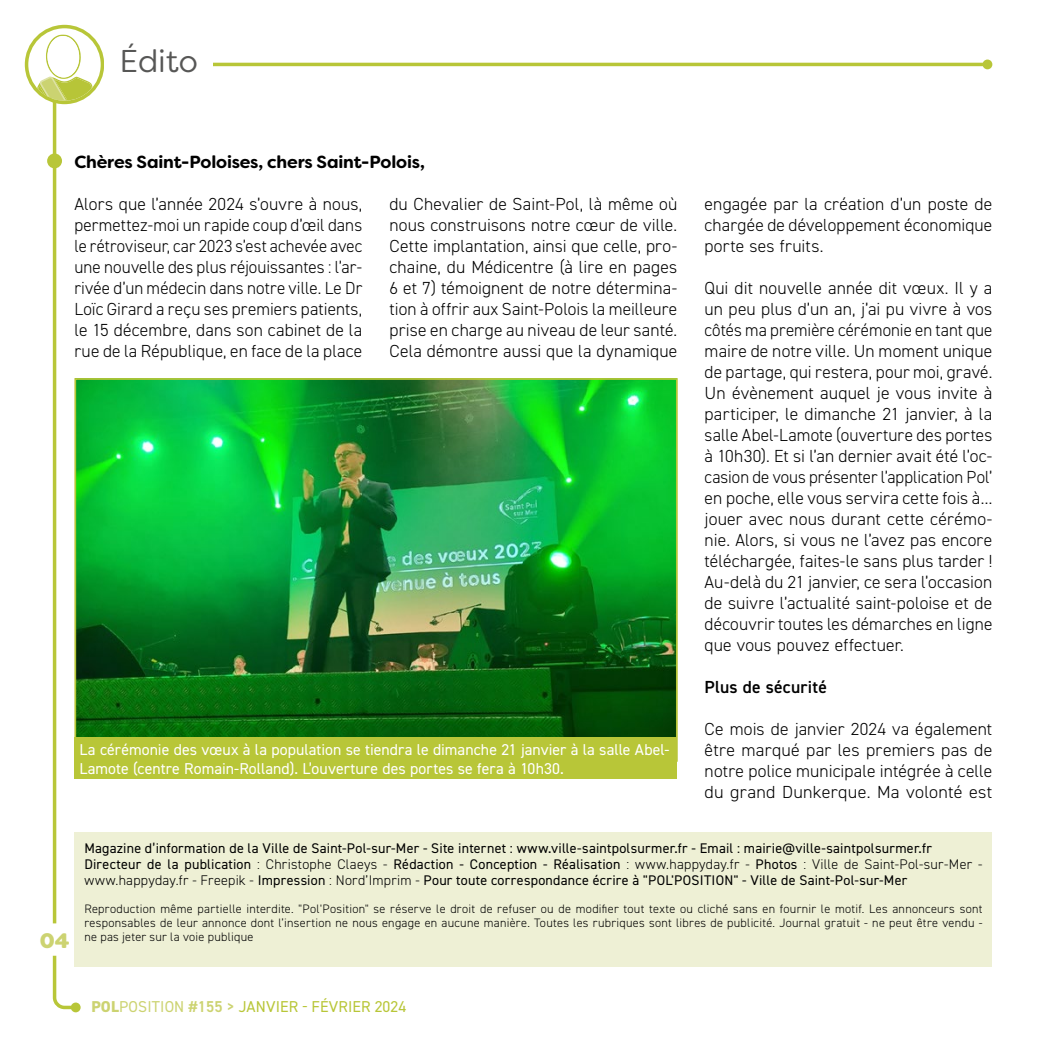
<style>
.page{position:relative;width:1042px;height:1042px;background:#fff}
.page>*{position:absolute;margin:0;border:0;box-sizing:border-box;transform-origin:0 0}
.t1{font:31.5px "Filson Soft";color:#575756}
.t2{font:800 21px "Filson Soft";color:#ccd371}
.t3{font:300 17.5px/21px "DIN2014";letter-spacing:.01em;color:#000;text-align:justify}
.t4{font:700 17.5px "Filson Soft";letter-spacing:-.01em;color:#000}
.t5{font:600 17.5px "DIN2014";letter-spacing:.015em;color:#000}
.t6{font:15.75px/19.2px "DIN2014";letter-spacing:.005em;color:#fff}
.t7{font:15.75px "DIN2014";letter-spacing:.01em;color:#b8c638}
.t8{font:14px/15.8px "DIN2014";letter-spacing:.015em;color:#000}
.t9{font:300 12.25px/14px "DIN2014";letter-spacing:.02em;color:#000;text-align:justify}
.s1{font-weight:300}
.s2{font-weight:800;color:#ccd371}
.s3{color:#ccd371}
.s4{font-weight:600;color:#ccd371}
</style>
<div class="page">
<svg style="left:52px;top:955px;width:27px;height:56px"></svg>
<div style="left:71px;top:1002px;width:10px;height:10px;background:#b8c638;border-radius:50%"></div>
<svg style="left:27px;top:27px;width:75px;height:75px"></svg>
<svg style="left:30px;top:34px;width:71px;height:67px"></svg>
<div style="left:25px;top:25px;width:79px;height:79px;border:4px solid #b8c638;border-radius:50%"></div>
<hr style="left:213px;top:63px;width:774px;height:3px;background:#b8c638">
<div style="left:982px;top:60px;width:10px;height:9px;background:#b8c638;border-radius:50%"></div>
<hr style="left:53px;top:101px;width:3px;height:822px;background:#b8c638">
<div style="left:47px;top:153px;width:15px;height:15px;background:#b8c638;border-radius:50%"></div>
<div style="left:74px;top:832px;width:918px;height:134px;background:#eef0d5"></div>
<img style="left:77px;top:381px;width:598px;height:356px">
<div style="left:74px;top:737px;width:603px;height:42px;background:#b8c638"></div>
<h1 class="t1" style="left:119px;top:41px;width:80px">Édito</h1>
<p class="t4" style="left:74px;top:151px;width:352px">Chères Saint-Poloises, chers Saint-Polois,</p>
<p class="t3" style="left:74px;top:194px;width:289px">Alors que l’année 2024 s’ouvre à nous, permettez-moi un rapide coup d’œil dans le rétroviseur, car 2023 s’est achevée avec une nouvelle des plus réjouissantes : l’ar&shy;rivée d’un médecin dans notre ville. Le Dr Loïc Girard a reçu ses premiers patients, le 15 décembre, dans son cabinet de la rue de la République, en face de la place</p>
<p class="t3" style="left:389px;top:194px;width:289px">du Chevalier de Saint-Pol, là même où nous construisons notre cœur de ville.<br>Cette implantation, ainsi que celle, pro&shy;chaine, du Médicentre (à lire en pages 6 et 7) témoignent de notre détermina&shy;tion à offrir aux Saint-Polois la meilleure prise en charge au niveau de leur santé.<br>Cela démontre aussi que la dynamique</p>
<p class="t3" style="left:704px;top:194px;width:289px">engagée par la création d’un poste de chargée de développement économique porte ses fruits.</p>
<p class="t3" style="left:704px;top:278px;width:289px">Qui dit nouvelle année dit vœux. Il y a un peu plus d’un an, j’ai pu vivre à vos côtés ma première cérémonie en tant que maire de notre ville. Un moment unique de partage, qui restera, pour moi, gravé.<br>Un évènement auquel je vous invite à participer, le dimanche 21 janvier, à la salle Abel-Lamote (ouverture des portes à 10h30). Et si l’an dernier avait été l’oc&shy;casion de vous présenter l’application Pol’ en poche, elle vous servira cette fois à… jouer avec nous durant cette cérémo&shy;nie. Alors, si vous ne l’avez pas encore téléchargée, faites-le sans plus tarder !<br>Au-delà du 21 janvier, ce sera l’occasion de suivre l’actualité saint-poloise et de découvrir toutes les démarches en ligne que vous pouvez effectuer.</p>
<p class="t5" style="left:704px;top:675px;width:124px">Plus de sécurité</p>
<p class="t3" style="left:704px;top:719px;width:289px">Ce mois de janvier 2024 va également être marqué par les premiers pas de notre police municipale intégrée à celle du grand Dunkerque. Ma volonté est</p>
<p class="t6" style="left:79px;top:739px;width:591px">La cérémonie des vœux à la population se tiendra le dimanche 21 janvier à la salle Abel-<br>Lamote (centre Romain-Rolland). L’ouverture des portes se fera à 10h30.</p>
<p class="t2" style="left:40px;top:927px;width:31px">04</p>
<p class="t8" style="left:84px;top:840px;width:899px">Magazine d’information de la Ville de Saint-Pol-sur-Mer - Site internet : www.ville-saintpolsurmer.fr - Email : mairie@ville-saintpolsurmer.fr<br>Directeur de la publication <span class="s1">: Christophe Claeys -</span> Rédaction - Conception - Réalisation <span class="s1">: www.happyday.fr -</span> Photos <span class="s1">: Ville de Saint-Pol-sur-Mer - www.happyday.fr - Freepik -</span> Impression <span class="s1">: Nord’Imprim -</span> Pour toute correspondance écrire à "POL'POSITION" - Ville de Saint-Pol-sur-Mer</p>
<p class="t9" style="left:84px;top:901px;width:899px">Reproduction même partielle interdite. "Pol'Position" se réserve le droit de refuser ou de modifier tout texte ou cliché sans en fournir le motif. Les annonceurs sont responsables de leur annonce dont l’insertion ne nous engage en aucune manière. Toutes les rubriques sont libres de publicité. Journal gratuit - ne peut être vendu - ne pas jeter sur la voie publique</p>
<p class="t7" style="left:91px;top:997px;width:316px"><span class="s2">POL</span><span class="s3">POSITION</span> <span class="s4">#155 &gt;</span> JANVIER - FÉVRIER 2024</p>
</div>
